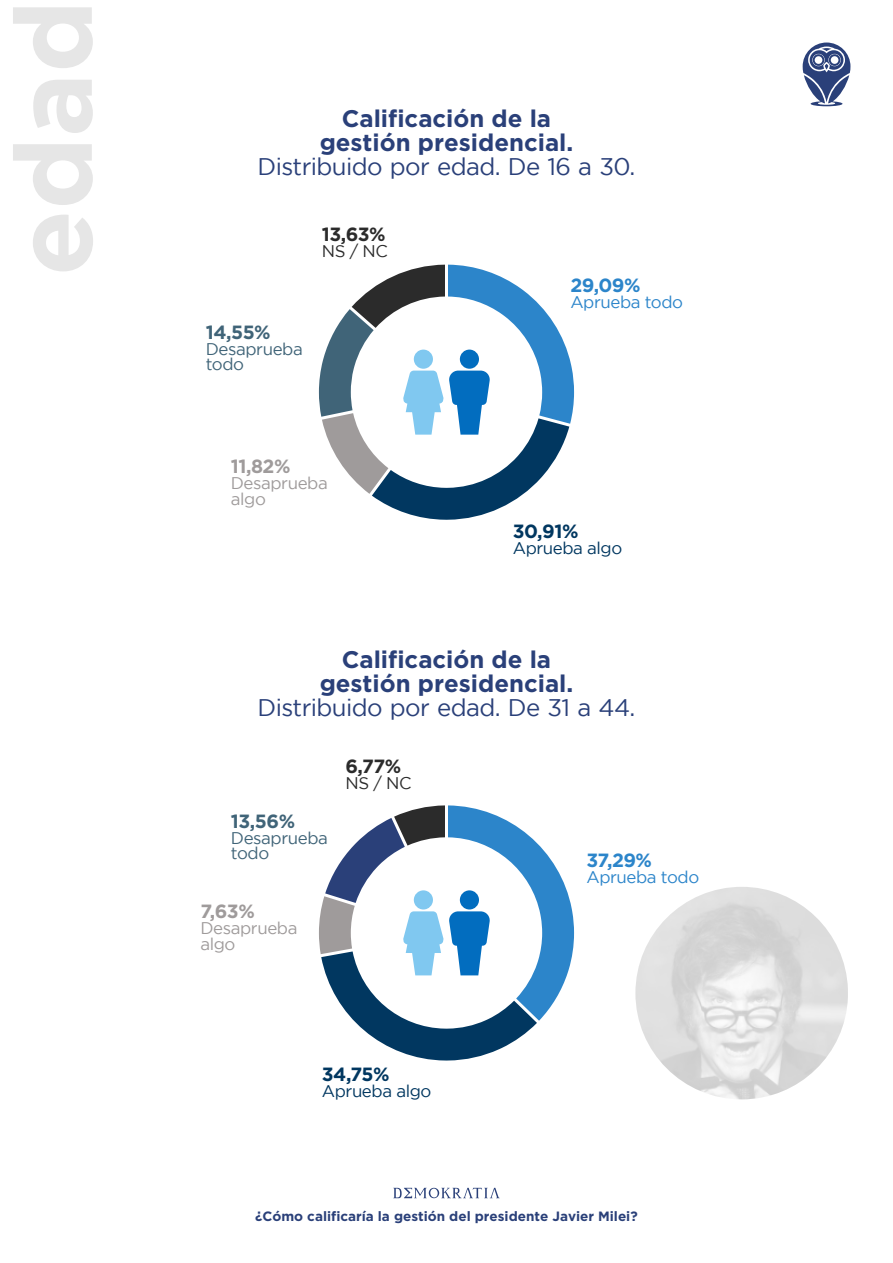
<style>
.page{position:relative;width:893px;height:1263px;background:#fff}
.page>*{position:absolute;margin:0;border:0;box-sizing:border-box;transform-origin:0 0}
.t1{font:700 108px "Gotham";color:#e6e6e6}
.t2{font:700 24px/24px "Gotham";color:#2a4079;text-align:center}
.t3{font:24px "Gotham";letter-spacing:-.025em;color:#2a4079}
.t4{font:700 19.2px "Gotham";letter-spacing:-.025em;color:#2c85ca}
.t5{font:700 19.2px "Gotham";letter-spacing:-.025em;color:#406478}
.t6{font:700 19.2px "Gotham";letter-spacing:-.025em;color:#013760}
.t7{font:700 19.2px "Gotham";color:#9f9b9b}
.t8{font:700 19.2px "Gotham";color:#2b2b2b}
.t9{font:16.8px/15.8px "Gotham";letter-spacing:-.025em;color:#406478}
.t10{font:16.8px/15.8px "Gotham";letter-spacing:-.025em;color:#9f9b9b}
.t11{font:16.8px "Gotham";letter-spacing:-.025em;color:#2c85ca}
.t12{font:16.8px "Gotham";letter-spacing:-.025em;color:#013760}
.t13{font:16.8px "Gotham";letter-spacing:-.025em;color:#2b2b2b}
.t14{font:700 13.5px "Gotham";color:#2a4079}
</style>
<div class="page">
<svg style="left:803px;top:43px;width:47px;height:63px"></svg>
<img style="left:635px;top:887px;width:213px;height:212px;border-radius:105px">
<svg style="left:393px;top:1188px;width:107px;height:10px"></svg>
<svg style="left:319px;top:805px;width:255px;height:255px"></svg>
<svg style="left:319px;top:265px;width:255px;height:255px"></svg>
<h1 class="t1" style="left:-9px;top:276px;width:277px;rotate:-90deg">edad</h1>
<p class="t2" style="left:320px;top:106px;width:255px">Calificación de la gestión presidencial.</p>
<p class="t3" style="left:257px;top:153px;width:379px">Distribuido por edad. De 16 a 30.</p>
<p class="t8" style="left:322px;top:223px;width:65px">13,63%</p>
<p class="t13" style="left:322px;top:242px;width:68px">NS / NC</p>
<p class="t5" style="left:206px;top:321px;width:66px">14,55%</p>
<p class="t9" style="left:206px;top:341px;width:98px">Desaprueba todo</p>
<p class="t7" style="left:231px;top:455px;width:61px">11,82%</p>
<p class="t10" style="left:231px;top:475px;width:98px">Desaprueba algo</p>
<p class="t4" style="left:570px;top:274px;width:72px">29,09%</p>
<p class="t11" style="left:570px;top:293px;width:114px">Aprueba todo</p>
<p class="t6" style="left:513px;top:520px;width:67px">30,91%</p>
<p class="t12" style="left:513px;top:539px;width:111px">Aprueba algo</p>
<p class="t2" style="left:320px;top:646px;width:255px">Calificación de la gestión presidencial.</p>
<p class="t3" style="left:257px;top:694px;width:379px">Distribuido por edad. De 31 a 44.</p>
<p class="t5" style="left:231px;top:810px;width:66px">13,56%</p>
<p class="t9" style="left:231px;top:829px;width:98px">Desaprueba todo</p>
<p class="t7" style="left:200px;top:900px;width:56px">7,63%</p>
<p class="t10" style="left:200px;top:920px;width:98px">Desaprueba algo</p>
<p class="t8" style="left:345px;top:755px;width:57px">6,77%</p>
<p class="t13" style="left:345px;top:774px;width:68px">NS / NC</p>
<p class="t6" style="left:322px;top:1063px;width:69px">34,75%</p>
<p class="t12" style="left:322px;top:1081px;width:111px">Aprueba algo</p>
<p class="t4" style="left:586px;top:849px;width:67px">37,29%</p>
<p class="t11" style="left:586px;top:867px;width:114px">Aprueba todo</p>
<p class="t14" style="left:255px;top:1208px;width:384px">¿Cómo calificaría la gestión del presidente Javier Milei?</p>
</div>
